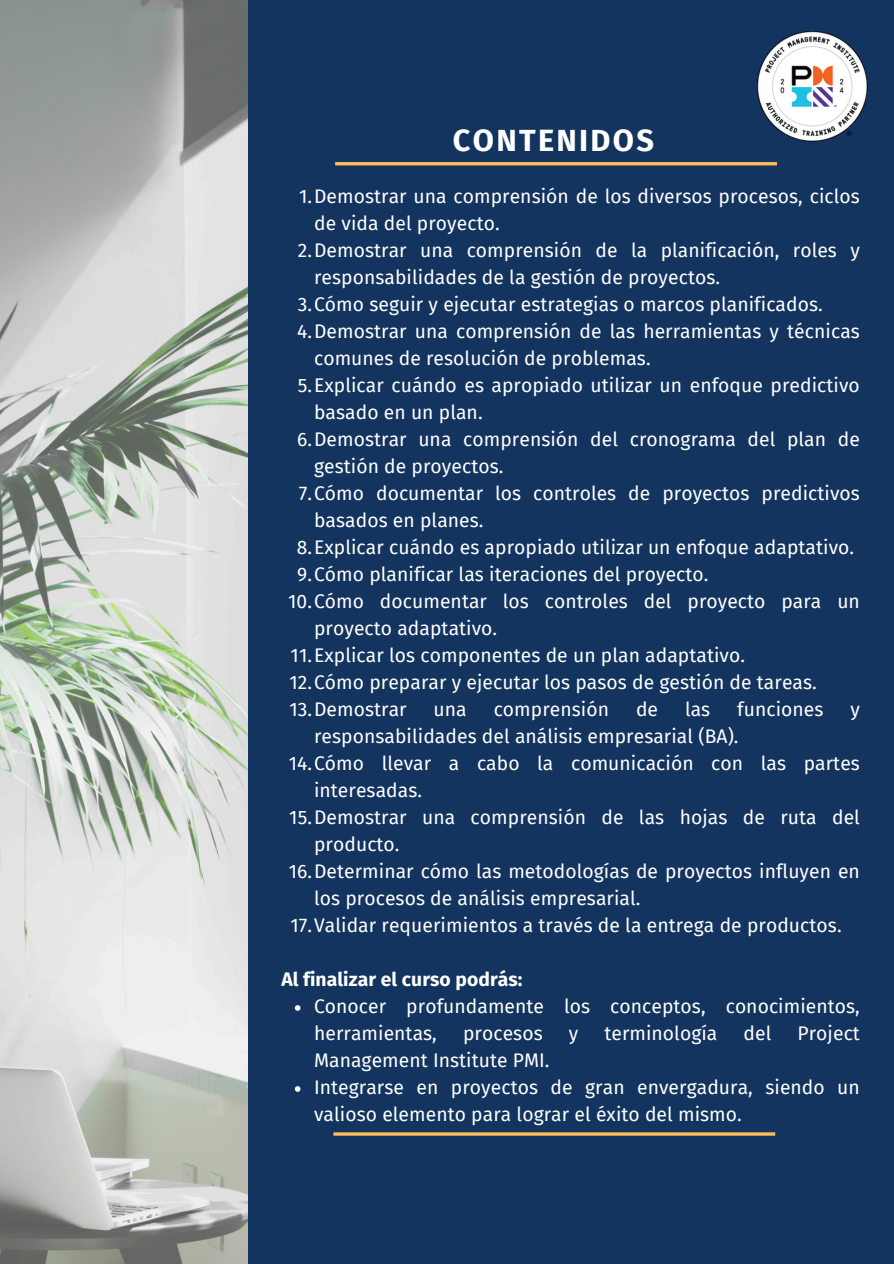
<style>
.page{position:relative;width:894px;height:1264px;background:#fff}
.page>*{position:absolute;margin:0;border:0;box-sizing:border-box;transform-origin:0 0}
.t1{font:700 30.75px "Fira Sans";letter-spacing:.075em;color:#fff}
.t2{font:19.2px/27px "Fira Sans";letter-spacing:.005em;color:#fff}
.t3{font:700 19.2px "Fira Sans";letter-spacing:.005em;color:#fff}
</style>
<div class="page">
<div style="left:247px;top:0;width:646px;height:1263px;background:#143460"></div>
<hr style="left:333px;top:1132px;width:442px;height:3px;background:#ffbd59">
<hr style="left:335px;top:162px;width:441px;height:3px;background:#ffbd59">
<img style="left:0;top:0;width:248px;height:1263px">
<svg style="left:295px;top:1005px;width:5px;height:5px"></svg>
<svg style="left:295px;top:1086px;width:5px;height:5px"></svg>
<img style="left:757px;top:31px;width:110px;height:110px">
<p class="t1" style="left:453px;top:122px;width:202px">CONTENIDOS</p>
<p class="t2" style="left:314px;top:183px;width:547px;text-indent:-15px">1.Demostrar una comprensión de los diversos procesos, ciclos de vida del proyecto.</p>
<h1 class="t2" style="left:314px;top:237px;width:547px;text-indent:-16px">2.Demostrar una comprensión de la planificación, roles y responsabilidades de la gestión de proyectos.</h1>
<p class="t2" style="left:298px;top:291px;width:526px">3.Cómo seguir y ejecutar estrategias o marcos planificados.</p>
<p class="t2" style="left:314px;top:318px;width:547px;text-indent:-17px">4.Demostrar una comprensión de las herramientas y técnicas comunes de resolución de problemas.</p>
<p class="t2" style="left:314px;top:372px;width:547px;text-indent:-16px">5.Explicar cuándo es apropiado utilizar un enfoque predictivo basado en un plan.</p>
<p class="t2" style="left:314px;top:426px;width:547px;text-indent:-17px">6.Demostrar una comprensión del cronograma del plan de gestión de proyectos.</p>
<p class="t2" style="left:314px;top:480px;width:547px;text-indent:-15px">7.Cómo documentar los controles de proyectos predictivos basados en planes.</p>
<p class="t2" style="left:297px;top:534px;width:558px">8.Explicar cuándo es apropiado utilizar un enfoque adaptativo.</p>
<p class="t2" style="left:297px;top:561px;width:412px">9.Cómo planificar las iteraciones del proyecto.</p>
<p class="t2" style="left:314px;top:588px;width:547px;text-indent:-26px">10.Cómo documentar los controles del proyecto para un proyecto adaptativo.</p>
<p class="t2" style="left:290px;top:642px;width:456px">11.Explicar los componentes de un plan adaptativo.</p>
<p class="t2" style="left:289px;top:669px;width:529px">12.Cómo preparar y ejecutar los pasos de gestión de tareas.</p>
<p class="t2" style="left:289px;top:696px;width:119px">13.Demostrar</p>
<p class="t2" style="left:433px;top:696px;width:35px">una</p>
<p class="t2" style="left:493px;top:696px;width:117px">comprensión</p>
<p class="t2" style="left:635px;top:696px;width:24px">de</p>
<p class="t2" style="left:684px;top:696px;width:27px">las</p>
<p class="t2" style="left:737px;top:696px;width:88px">funciones</p>
<p class="t2" style="left:850px;top:696px;width:11px">y</p>
<p class="t2" style="left:314px;top:723px;width:426px">responsabilidades del análisis empresarial (BA).</p>
<p class="t2" style="left:314px;top:750px;width:547px;text-indent:-25px">14.Cómo llevar a cabo la comunicación con las partes interesadas.</p>
<p class="t2" style="left:314px;top:804px;width:547px;text-indent:-25px">15.Demostrar una comprensión de las hojas de ruta del producto.</p>
<p class="t2" style="left:314px;top:858px;width:547px;text-indent:-25px">16.Determinar cómo las metodologías de proyectos influyen en los procesos de análisis empresarial.</p>
<p class="t2" style="left:290px;top:912px;width:552px">17.Validar requerimientos a través de la entrega de productos.</p>
<p class="t3" style="left:281px;top:968px;width:242px">Al finalizar el curso podrás:</p>
<p class="t2" style="left:314px;top:993px;width:547px">Conocer profundamente los conceptos, conocimientos, herramientas,</p>
<p class="t2" style="left:463px;top:1020px;width:81px">procesos</p>
<p class="t2" style="left:568px;top:1020px;width:11px">y</p>
<p class="t2" style="left:604px;top:1020px;width:114px">terminología</p>
<p class="t2" style="left:743px;top:1020px;width:29px">del</p>
<p class="t2" style="left:797px;top:1020px;width:64px">Project</p>
<p class="t2" style="left:314px;top:1047px;width:237px">Management Institute PMI.</p>
<h2 class="t2" style="left:314px;top:1074px;width:547px">Integrarse en proyectos de gran envergadura, siendo un valioso elemento para lograr el éxito del mismo.</h2>
</div>
